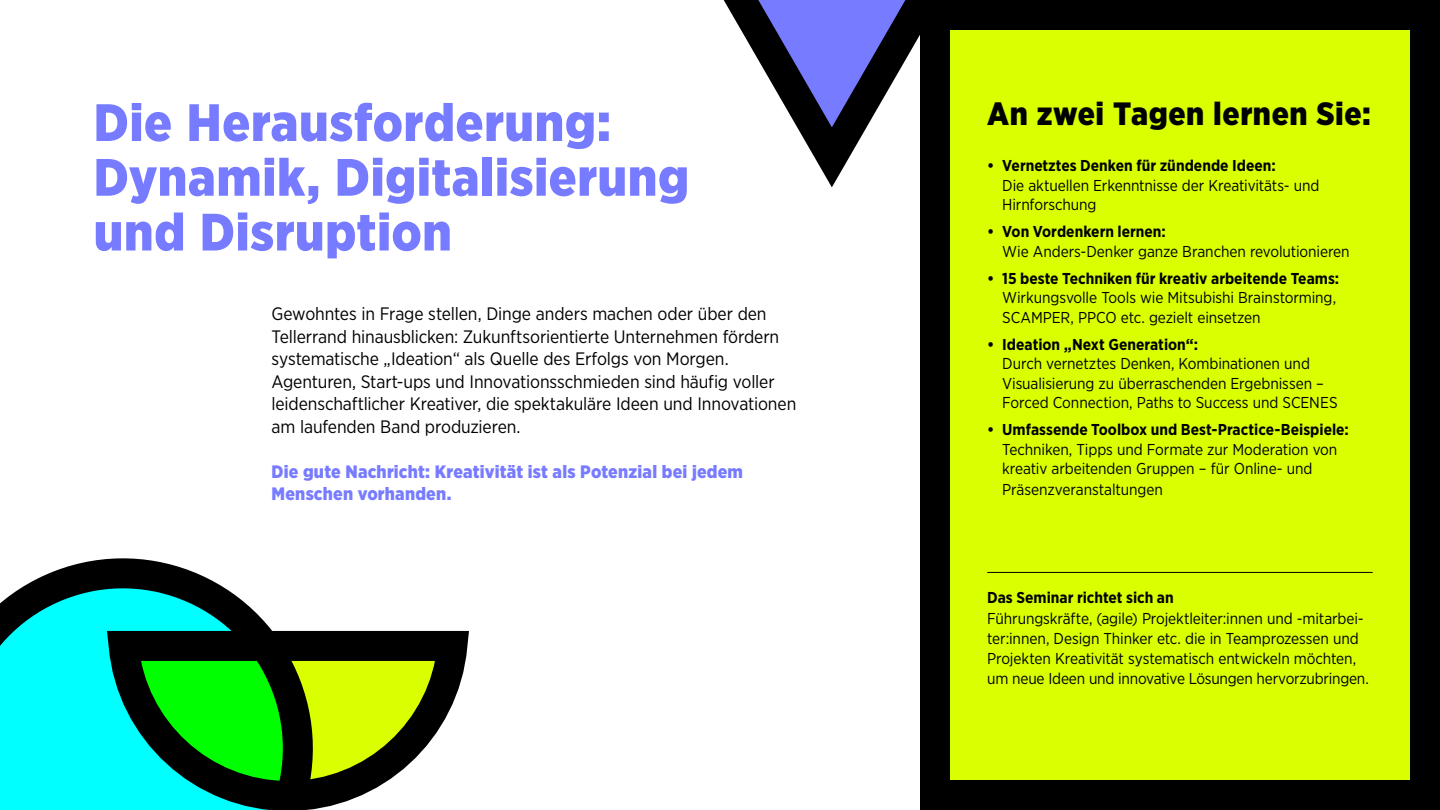
<style>
.page{position:relative;width:1440px;height:810px;background:#fff}
.page>*{position:absolute;margin:0;border:0;box-sizing:border-box;transform-origin:0 0}
.t1{font:900 52.5px/54.8px "Gotham Narrow";letter-spacing:.015em;color:#777bff}
.t2{font:900 32.25px "Gotham Narrow";letter-spacing:.015em;color:#000}
.t3{font:18px/22.5px "Gotham Narrow";letter-spacing:-.005em;color:#000}
.t4{font:900 18px/22.5px "Gotham Narrow";letter-spacing:.01em;color:#777bff}
.t5{font:15.75px/19.5px "Gotham Narrow";letter-spacing:-.01em;color:#000}
.t6{font:700 15.75px "Gotham Narrow";color:#000}
</style>
<div class="page">
<div style="left:935px;top:15px;width:490px;height:780px;background:#daff00"></div>
<div style="left:920px;top:0;width:520px;height:810px;border:30px solid #000"></div>
<svg style="left:0;top:558px;width:268px;height:252px;background:#21c5c5"></svg>
<hr style="left:987px;top:572px;width:386px;height:1px;background:#000">
<svg style="left:101px;top:626px;width:368px;height:184px;background:#3b943f"></svg>
<svg style="left:723px;top:0;width:280px;height:193px"></svg>
<h1 class="t1" style="left:94px;top:95px;width:597px">Die Herausforderung:<br>Dynamik, Digitalisierung und Disruption</h1>
<p class="t3" style="left:272px;top:303px;width:526px">Gewohntes in Frage stellen, Dinge anders machen oder über den Tellerrand hinausblicken: Zukunftsorientierte Unternehmen fördern systematische „Ideation“ als Quelle des Erfolgs von Morgen.<br>Agenturen, Start-ups und Innovationsschmieden sind häufig voller leidenschaftlicher Kreativer, die spektakuläre Ideen und Innovationen am laufenden Band produzieren.</p>
<p class="t4" style="left:272px;top:460px;width:473px">Die gute Nachricht: Kreativität ist als Potenzial bei jedem<br>Menschen vorhanden.</p>
<h2 class="t2" style="left:987px;top:92px;width:385px">An zwei Tagen lernen Sie:</h2>
<p class="t6" style="left:987px;top:156px;width:290px">• Vernetztes Denken für zündende Ideen:</p>
<p class="t5" style="left:1002px;top:175px;width:319px">Die aktuellen Erkenntnisse der Kreativitäts- und<br>Hirnforschung</p>
<p class="t6" style="left:987px;top:222px;width:180px">• Von Vordenkern lernen:</p>
<p class="t5" style="left:1002px;top:241px;width:349px">Wie Anders-Denker ganze Branchen revolutionieren</p>
<p class="t6" style="left:987px;top:268px;width:354px">• 15 beste Techniken für kreativ arbeitende Teams:</p>
<p class="t5" style="left:1002px;top:288px;width:335px">Wirkungsvolle Tools wie Mitsubishi Brainstorming,<br>SCAMPER, PPCO etc. gezielt einsetzen</p>
<p class="t6" style="left:987px;top:334px;width:213px">• Ideation „Next Generation“:</p>
<p class="t5" style="left:1002px;top:354px;width:337px">Durch vernetztes Denken, Kombinationen und<br>Visualisierung zu überraschenden Ergebnissen –<br>Forced Connection, Paths to Success und SCENES</p>
<p class="t6" style="left:987px;top:420px;width:363px">• Umfassende Toolbox und Best-Practice-Beispiele:</p>
<p class="t5" style="left:1002px;top:439px;width:337px;line-height:19.9px">Techniken, Tipps und Formate zur Moderation von kreativ arbeitenden Gruppen – für Online- und<br>Präsenzveranstaltungen</p>
<p class="t6" style="left:987px;top:588px;width:188px">Das Seminar richtet sich an</p>
<p class="t5" style="left:987px;top:608px;width:383px;line-height:20.2px">Führungskräfte, (agile) Projektleiter:innen und -mitarbei&shy;ter:innen, Design Thinker etc. die in Teamprozessen und Projekten Kreativität systematisch entwickeln möchten, um neue Ideen und innovative Lösungen hervorzubringen.</p>
</div>
